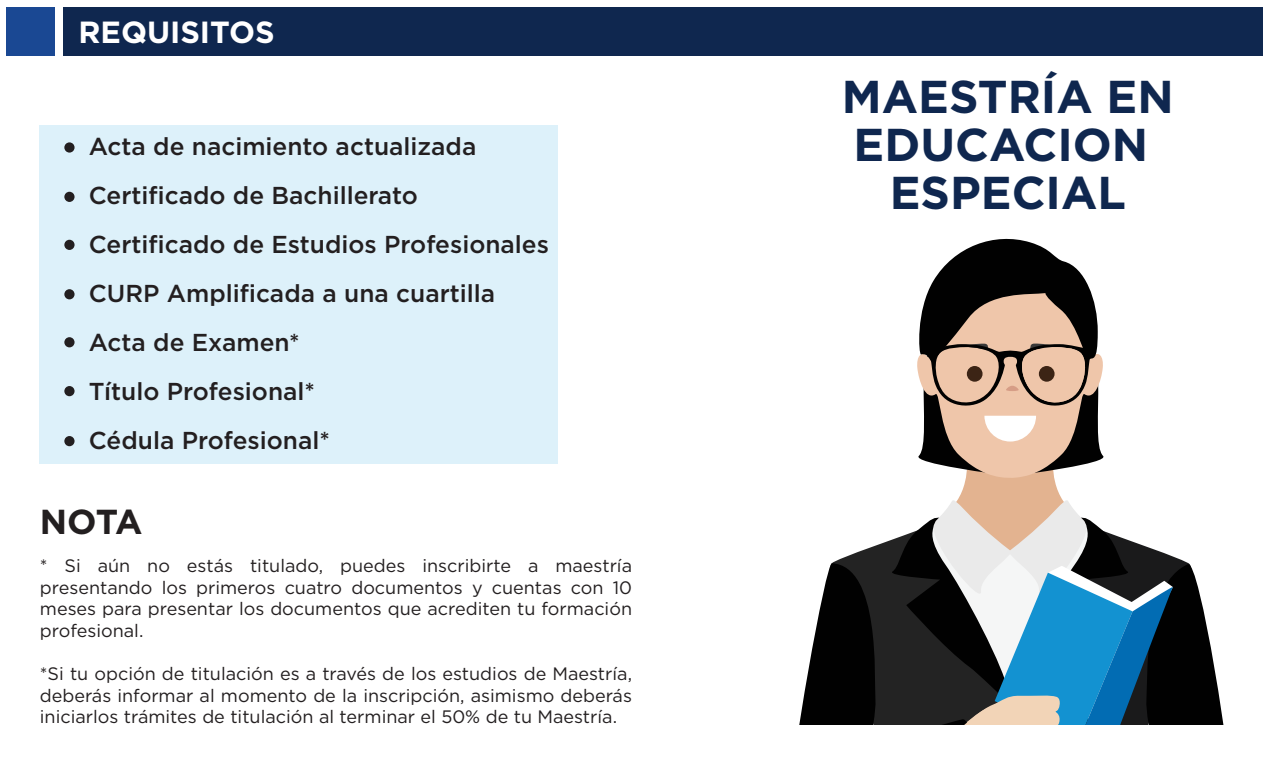
<style>
.page{position:relative;width:1263px;height:768px;background:#fff}
.page>*{position:absolute;margin:0;border:0;box-sizing:border-box;transform-origin:0 0}
.t1{font:700 46px/48px "Gotham";color:#0f274f;text-align:center}
.t2{font:700 34.6px "Gotham";color:#231f20}
.t3{font:700 30.6px "Gotham";color:#fff}
.t4{font:500 24.4px/49px "Gotham";color:#231f20}
.t5{font:18px/21.6px "Gotham";color:#231f20;text-align:justify}
</style>
<div class="page">
<div style="left:63px;top:7px;width:1200px;height:49px;background:#0f274f"></div>
<div style="left:6px;top:7px;width:49px;height:49px;background:#1a4893"></div>
<div style="left:40px;top:125px;width:518px;height:339px;background:#ddf1fa"></div>
<div style="left:64px;top:142px;width:11px;height:11px;background:#231f20;border-radius:50%"></div>
<div style="left:64px;top:192px;width:11px;height:10px;background:#231f20;border-radius:50%"></div>
<div style="left:64px;top:240px;width:11px;height:10px;background:#231f20;border-radius:50%"></div>
<div style="left:64px;top:289px;width:11px;height:10px;background:#231f20;border-radius:50%"></div>
<div style="left:64px;top:337px;width:11px;height:10px;background:#231f20;border-radius:50%"></div>
<div style="left:64px;top:386px;width:11px;height:10px;background:#231f20;border-radius:50%"></div>
<div style="left:64px;top:436px;width:11px;height:10px;background:#231f20;border-radius:50%"></div>
<svg style="left:960px;top:478px;width:100px;height:17px;background:#e4b897"></svg>
<svg style="left:799px;top:495px;width:425px;height:229px"></svg>
<svg style="left:917px;top:238px;width:187px;height:240px"></svg>
<div style="left:967px;top:366px;width:15px;height:16px;background:#3c2415;border-radius:50%"></div>
<div style="left:1039px;top:366px;width:15px;height:16px;background:#3c2415;border-radius:50%"></div>
<h3 class="t3" style="left:78px;top:12px;width:198px">REQUISITOS</h3>
<h3 class="t4" style="left:89px;top:122px;width:462px">Acta de nacimiento actualizada<br>Certificado de Bachillerato<br>Certificado de Estudios Profesionales<br>CURP Amplificada a una cuartilla<br>Acta de Examen*<br>Título Profesional*<br>Cédula Profesional*</h3>
<h2 class="t2" style="left:40px;top:499px;width:104px">NOTA</h2>
<p class="t5" style="left:40px;top:554px;width:594px">* Si aún no estás titulado, puedes inscribirte a maestría presentando los primeros cuatro documentos y cuentas con 10 meses para presentar los documentos que acrediten tu formación profesional.</p>
<p class="t5" style="left:40px;top:662px;width:594px">*Si tu opción de titulación es a través de los estudios de Maestría, deberás informar al momento de la inscripción, asimismo deberás iniciarlos trámites de titulación al terminar el 50% de tu Maestría.</p>
<h1 class="t1" style="left:842px;top:73px;width:333px">MAESTRÍA EN<br>EDUCACION<br>ESPECIAL</h1>
</div>
